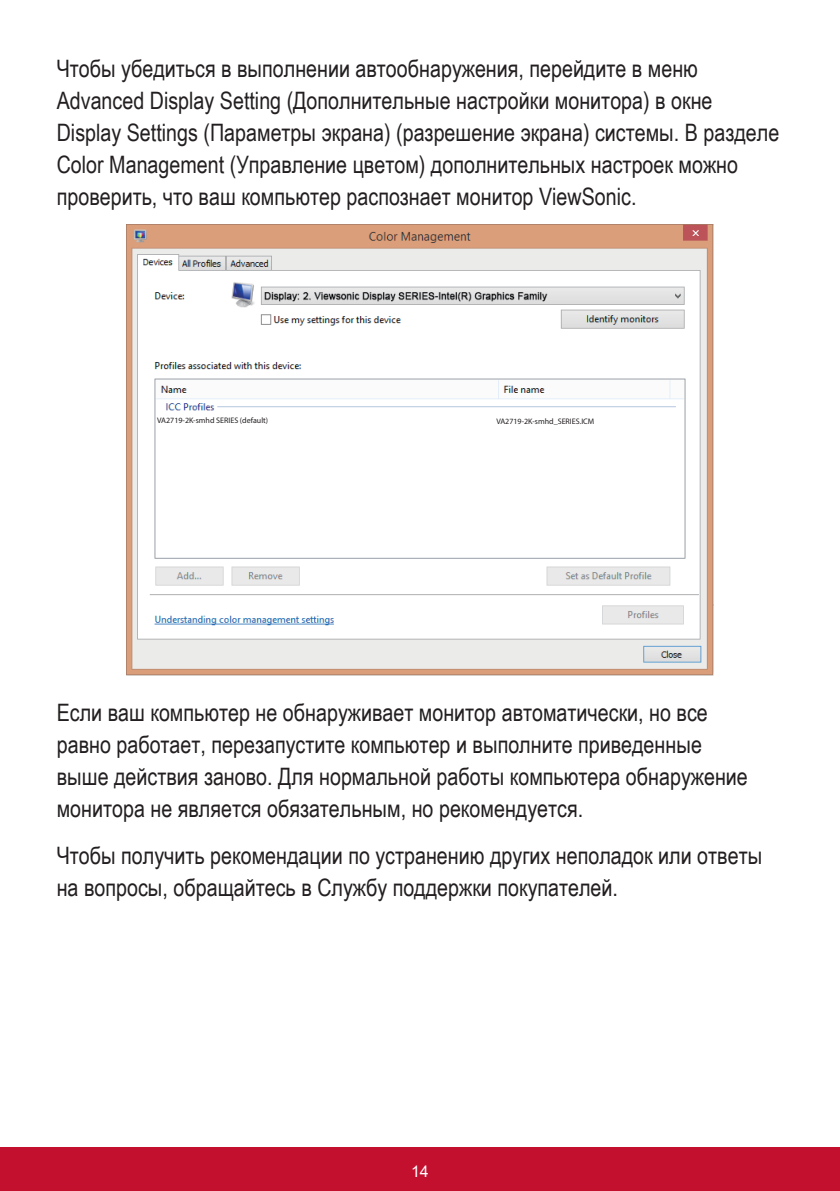
<style>
.page{position:relative;width:840px;height:1191px;background:#fff}
.page>*{position:absolute;margin:0;border:0;box-sizing:border-box;transform-origin:0 0}
.t1{font:24px/32px "Arial Narrow";color:#231f20}
.t2{font:16px "Arial";color:#fff}
.t3{font:8px "Myriad Pro";color:#231f20}
</style>
<div class="page">
<div style="left:0;top:1147px;width:839px;height:44px;background:#c3102f"></div>
<img style="left:127px;top:224px;width:585px;height:451px">
<div style="left:157px;top:416px;width:139px;height:56px;background:#fff"></div>
<div style="left:496px;top:417px;width:139px;height:56px;background:#fff"></div>
<p class="t1" style="left:57px;top:52px;width:723px">Чтобы убедиться в выполнении автообнаружения, перейдите в меню Advanced Display Setting (Дополнительные настройки монитора) в окне Display Settings (Параметры экрана) (разрешение экрана) системы. В разделе Color Management (Управление цветом) дополнительных настроек можно проверить, что ваш компьютер распознает монитор ViewSonic.</p>
<p class="t3" style="left:157px;top:415px;width:112px">VA2719-2K-smhd SERIES (default)</p>
<p class="t3" style="left:496px;top:416px;width:99px">VA2719-2K-smhd_SERIES.ICM</p>
<p class="t1" style="left:57px;top:696px;width:692px">Если ваш компьютер не обнаруживает монитор автоматически, но все равно работает, перезапустите компьютер и выполните приведенные выше действия заново. Для нормальной работы компьютера обнаружение монитора не является обязательным, но рекомендуется.</p>
<p class="t1" style="left:57px;top:838px;width:706px">Чтобы получить рекомендации по устранению других неполадок или ответы на вопросы, обращайтесь в Службу поддержки покупателей.</p>
<p class="t2" style="left:411px;top:1160px;width:19px">14</p>
</div>
